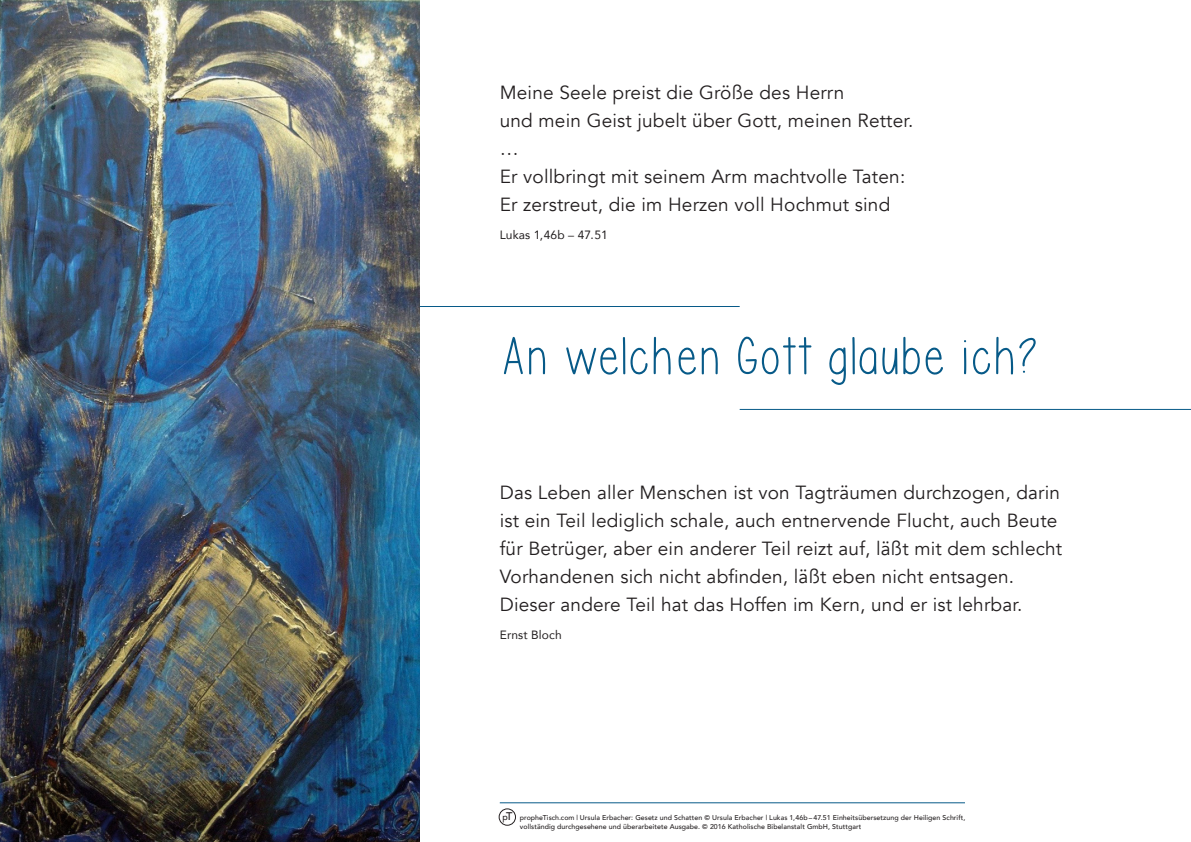
<style>
.page{position:relative;width:1191px;height:842px;background:#fff}
.page>*{position:absolute;margin:0;border:0;box-sizing:border-box;transform-origin:0 0}
.t1{font:53.3px "Please write me a song";letter-spacing:.05em;color:#075a88}
.t2{font:19px/28.1px "Avenir";letter-spacing:.01em;color:#231f20}
.t3{font:12px "Avenir";letter-spacing:.01em;color:#231f20}
.t4{font:500 8.8px "Avenir";color:#231f20}
.t5{font:500 7px/9px "Avenir";letter-spacing:.01em;color:#231f20}
.s1{font-size:11.1px}
</style>
<div class="page">
<img style="left:0;top:0;width:420px;height:842px">
<hr style="left:739px;top:409px;width:452px;height:1px;background:#075a88">
<hr style="left:420px;top:306px;width:319px;height:1px;background:#075a88">
<hr style="left:500px;top:802px;width:465px;height:1px;background:#075a88">
<div style="left:499px;top:808px;width:17px;height:17px;border:1px solid #231f20;border-radius:50%"></div>
<p class="t2" style="left:500px;top:79px;width:415px">Meine Seele preist die Größe des Herrn<br>und mein Geist jubelt über Gott, meinen Retter. …<br>Er vollbringt mit seinem Arm machtvolle Taten:<br>Er zerstreut, die im Herzen voll Hochmut sind</p>
<p class="t3" style="left:500px;top:225px;width:110px">Lukas 1,46b – 47.51</p>
<h1 class="t1" style="left:500px;top:329px;width:540px">An welchen Gott glaube ich?</h1>
<p class="t2" style="left:500px;top:478px;width:564px">Das Leben aller Menschen ist von Tagträumen durchzogen, darin ist ein Teil lediglich schale, auch entnervende Flucht, auch Beute für Betrüger, aber ein anderer Teil reizt auf, läßt mit dem schlecht Vorhandenen sich nicht abfinden, läßt eben nicht entsagen.<br>Dieser andere Teil hat das Hoffen im Kern, und er ist lehrbar.</p>
<p class="t3" style="left:500px;top:625px;width:63px">Ernst Bloch</p>
<p class="t4" style="left:502px;top:809px;width:12px">p<span class="s1">T</span></p>
<p class="t5" style="left:520px;top:813px;width:447px">propheTisch.com | Ursula Erbacher: Gesetz und Schatten © Ursula Erbacher | Lukas 1,46b – 47.51 Einheitsübersetzung der Heiligen Schrift, vollständig durchgesehene und überarbeitete Ausgabe. © 2016 Katholische Bibelanstalt GmbH, Stuttgart</p>
</div>
